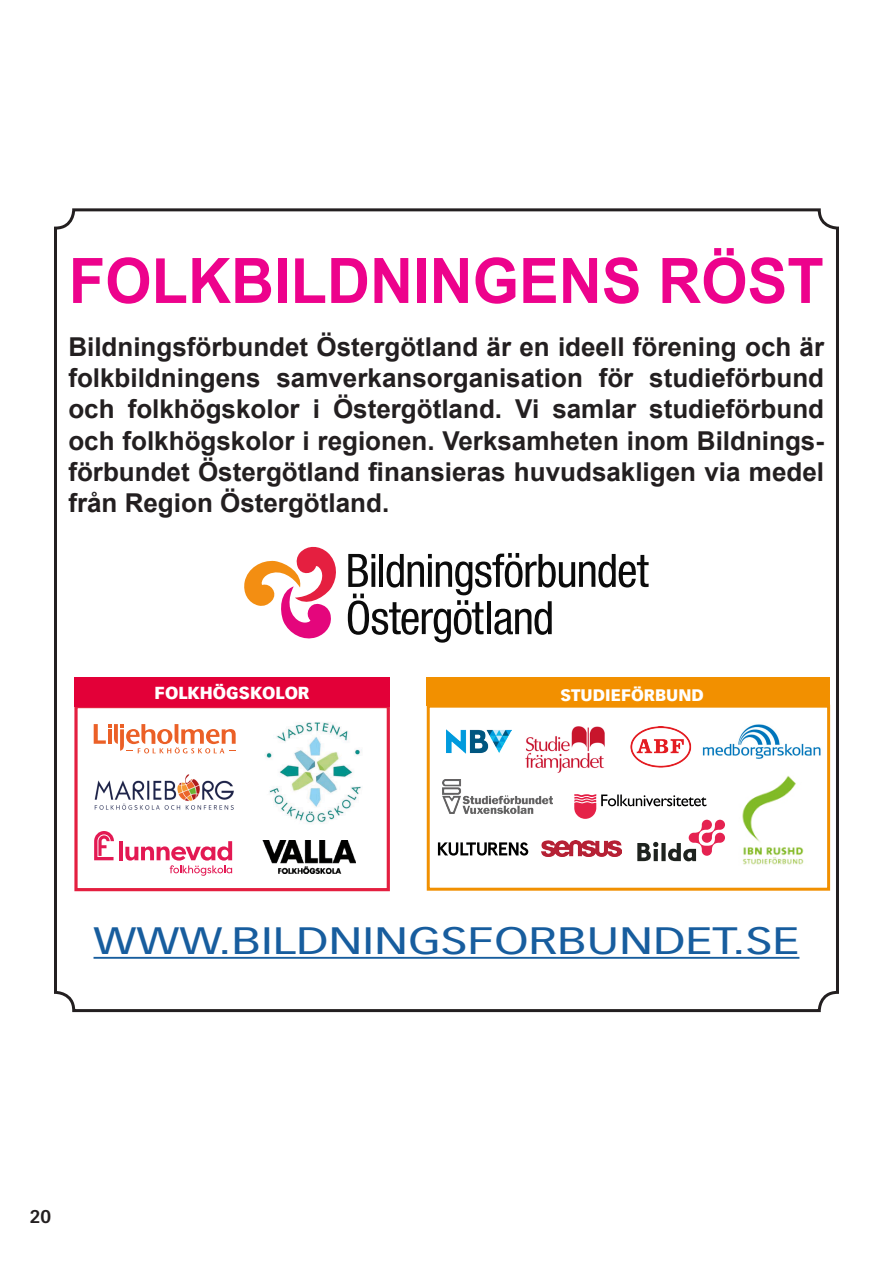
<style>
.page{position:relative;width:893px;height:1263px;background:#fff}
.page>*{position:absolute;margin:0;border:0;box-sizing:border-box;transform-origin:0 0}
.t1{font:700 62.7px "Arial";color:#ed028c;scale:.95 1}
.t2{font:37.5px "Vectora LT Pro";color:#175d9e;scale:1.29 1}
.t3{font:700 25.95px/31.2px "Arial";color:#231f20;text-align:justify}
.t4{font:700 18px "Vectora LT Pro";color:#231f20}
.t5{font:900 17.1px "Vectora LT Pro";color:#fff}
.t6{font:900 16.35px "Vectora LT Pro";color:#fff}
</style>
<div class="page">
<div style="left:74px;top:705px;width:316px;height:186px;border:3px solid #e41f40"></div>
<div style="left:427px;top:705px;width:403px;height:186px;border:3px solid #f19001"></div>
<div style="left:427px;top:677px;width:403px;height:28px;background:#f29000"></div>
<img style="left:94px;top:774px;width:140px;height:36px">
<svg style="left:94px;top:831px;width:20px;height:29px"></svg>
<hr style="left:119px;top:841px;width:4px;height:19px;background:#e31953">
<svg style="left:125px;top:841px;width:107px;height:35px"></svg>
<img style="left:266px;top:722px;width:96px;height:101px">
<img style="left:263px;top:841px;width:93px;height:33px">
<svg style="left:94px;top:724px;width:142px;height:29px"></svg>
<div style="left:75px;top:677px;width:315px;height:30px;background:#e30038"></div>
<img style="left:525px;top:726px;width:80px;height:47px">
<img style="left:630px;top:726px;width:62px;height:42px">
<img style="left:742px;top:776px;width:62px;height:89px">
<svg style="left:438px;top:842px;width:90px;height:13px"></svg>
<img style="left:443px;top:780px;width:109px;height:34px">
<img style="left:541px;top:841px;width:33px;height:16px">
<svg style="left:574px;top:794px;width:151px;height:67px"></svg>
<img style="left:446px;top:730px;width:66px;height:24px">
<img style="left:702px;top:724px;width:119px;height:35px">
<svg style="left:244px;top:546px;width:92px;height:93px"></svg>
<svg style="left:348px;top:553px;width:301px;height:90px"></svg>
<hr style="left:94px;top:957px;width:705px;height:2px;background:#175d9e">
<p class="t1" style="left:69px;top:240px;width:796px">FOLKBILDNINGENS RÖST</p>
<p class="t3" style="left:68px;top:332px;width:757px">Bildningsförbundet Östergötland är en ideell förening och är folkbildningens samverkansorganisation för studieförbund och folkhögskolor i Östergötland. Vi samlar studieförbund och folkhögskolor i regionen. Verksamheten inom Bildnings&shy;förbundet Östergötland finansieras huvudsakligen via medel från Region Östergötland.</p>
<p class="t5" style="left:155px;top:682px;width:157px">FOLKHÖGSKOLOR</p>
<p class="t6" style="left:561px;top:684px;width:145px">STUDIEFÖRBUND</p>
<p class="t2" style="left:94px;top:918px;width:549px">WWW.BILDNINGSFORBUNDET.SE</p>
<p class="t4" style="left:30px;top:1205px;width:23px">20</p>
</div>
